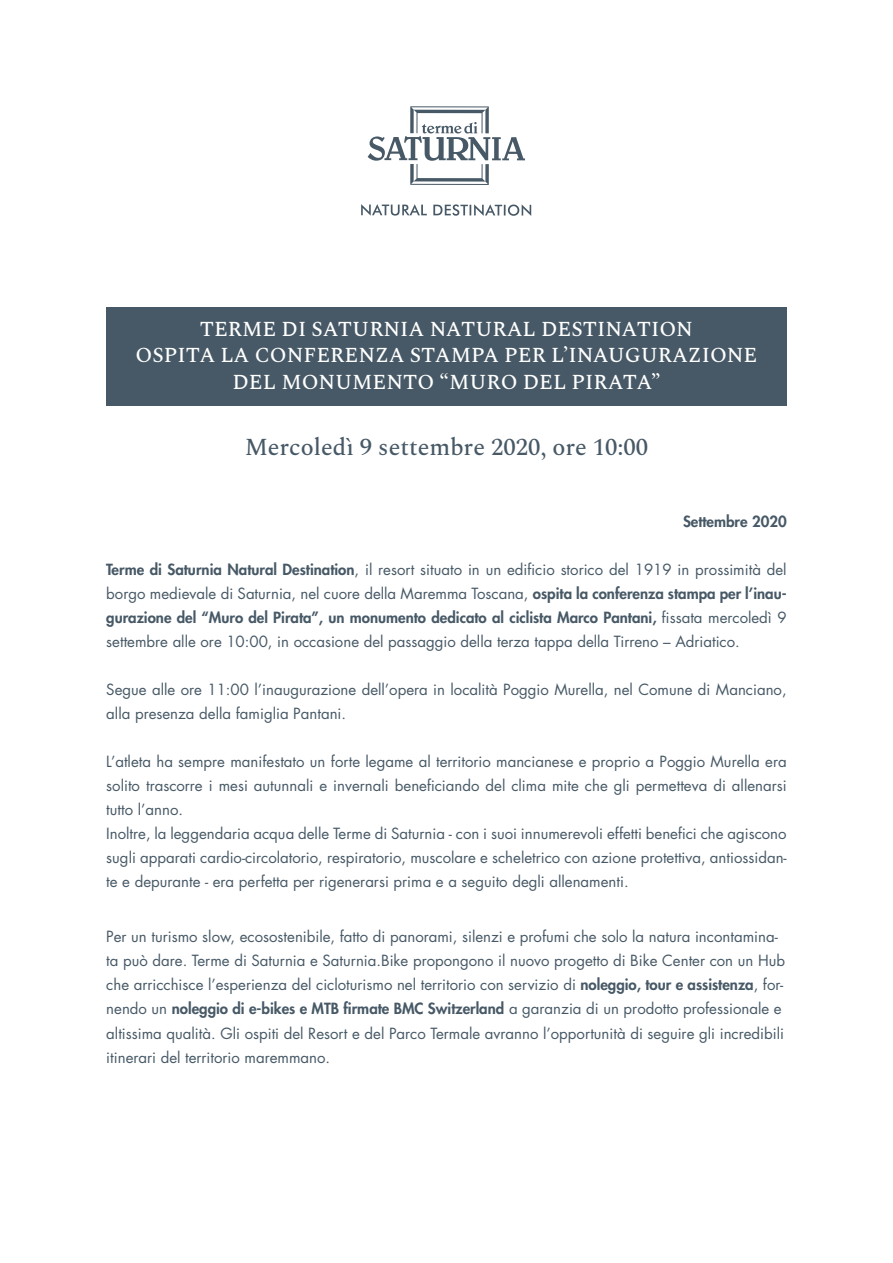
<style>
.page{position:relative;width:893px;height:1263px;background:#fff}
.page>*{position:absolute;margin:0;border:0;box-sizing:border-box;transform-origin:0 0}
.Normale{font:500 24px "Spectral";color:#475966}
.Normale-2{font:500 21px/26.4px "Spectral";color:#fff;text-align:center}
.quote{font:15px/24px "Futura Std";color:#475966;text-align:justify}
.t1{font:800 15px "Futura Std";color:#475966}
.s1{font-weight:800}
</style>
<div class="page">
<div style="left:106px;top:307px;width:681px;height:98px;background:#475966"></div>
<svg style="left:361px;top:204px;width:66px;height:12px"></svg>
<svg style="left:433px;top:204px;width:98px;height:12px"></svg>
<svg style="left:368px;top:106px;width:157px;height:79px"></svg>
<p class="Normale-2" style="left:200px;top:316px;width:495px">TERME DI SATURNIA NATURAL DESTINATION</p>
<p class="Normale-2" style="left:136px;top:343px;width:623px">OSPITA LA CONFERENZA STAMPA PER L’INAUGURAZIONE<br>DEL MONUMENTO “MURO DEL PIRATA”</p>
<p class="Normale" style="left:245px;top:429px;width:405px">Mercoledì 9 settembre 2020, ore 10:00</p>
<p class="t1" style="left:683px;top:512px;width:105px">Settembre 2020</p>
<p class="quote" style="left:106px;top:558px;width:682px"><span class="s1">Terme di Saturnia Natural Destination</span>, il resort situato in un edificio storico del 1919 in prossimità del borgo medievale di Saturnia, nel cuore della Maremma Toscana, <span class="s1">ospita la conferenza stampa per l’inau&shy;gurazione del “Muro del Pirata”, un monumento dedicato al ciclista Marco Pantani,</span> fissata mercoledì 9 settembre alle ore 10:00, in occasione del passaggio della terza tappa della Tirreno – Adriatico.</p>
<p class="quote" style="left:106px;top:678px;width:682px">Segue alle ore 11:00 l’inaugurazione dell’opera in località Poggio Murella, nel Comune di Manciano, alla presenza della famiglia Pantani.</p>
<p class="quote" style="left:106px;top:750px;width:682px">L’atleta ha sempre manifestato un forte legame al territorio mancianese e proprio a Poggio Murella era solito trascorre i mesi autunnali e invernali beneficiando del clima mite che gli permetteva di allenarsi tutto l’anno.</p>
<p class="quote" style="left:106px;top:822px;width:682px">Inoltre, la leggendaria acqua delle Terme di Saturnia - con i suoi innumerevoli effetti benefici che agiscono sugli apparati cardio-circolatorio, respiratorio, muscolare e scheletrico con azione protettiva, antiossidan&shy;te e depurante - era perfetta per rigenerarsi prima e a seguito degli allenamenti.</p>
<p class="quote" style="left:106px;top:925px;width:680px;text-align:left">Per un turismo slow, ecosostenibile, fatto di panorami, silenzi e profumi che solo la natura incontamina&shy;ta può dare. Terme di Saturnia e Saturnia.Bike propongono il nuovo progetto di Bike Center con un Hub che arricchisce l’esperienza del cicloturismo nel territorio con servizio di <span class="s1">noleggio, tour e assistenza</span>, for&shy;nendo un <span class="s1">noleggio di e-bikes e MTB firmate BMC Switzerland</span> a garanzia di un prodotto professionale e altissima qualità. Gli ospiti del Resort e del Parco Termale avranno l’opportunità di seguire gli incredibili itinerari del territorio maremmano.</p>
</div>
